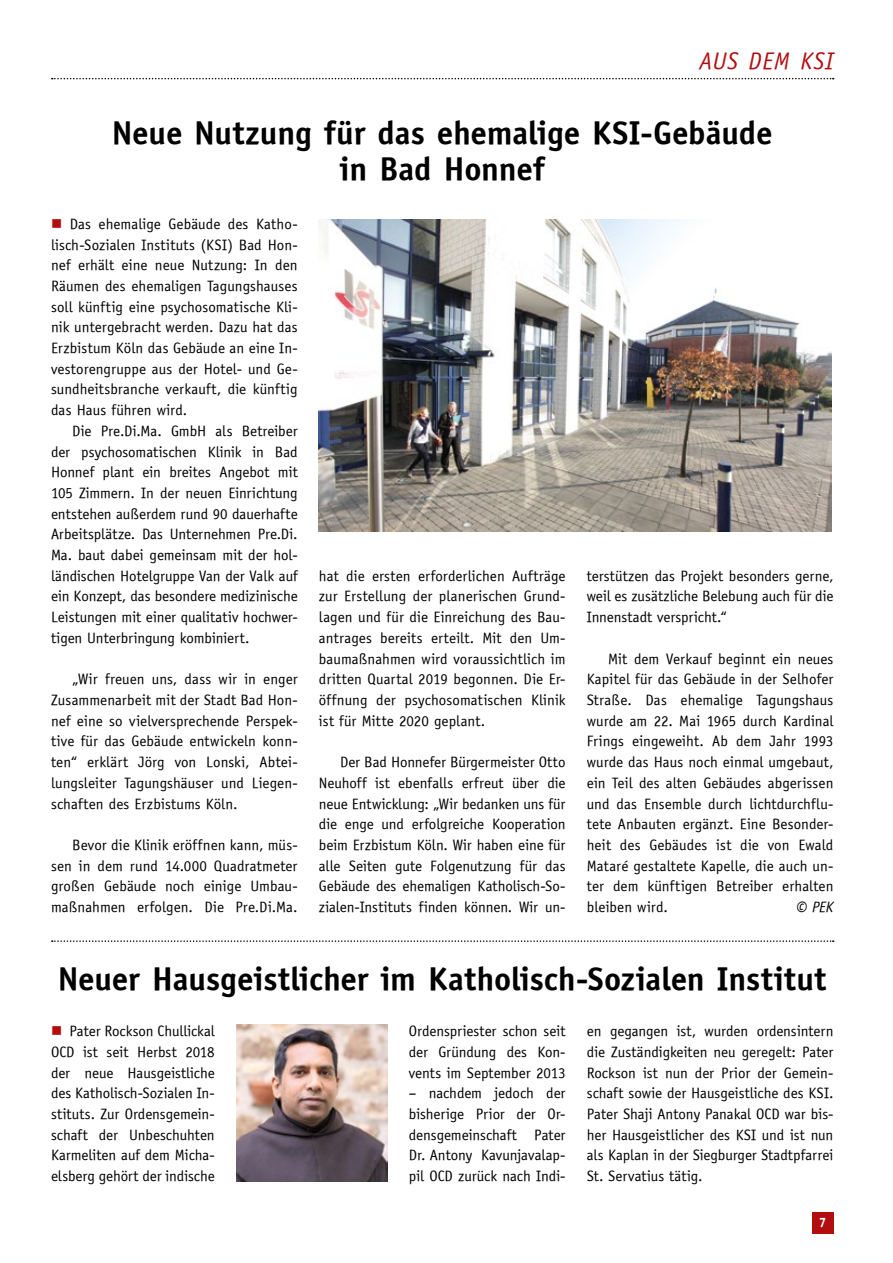
<style>
.page{position:relative;width:893px;height:1263px;background:#fff}
.page>*{position:absolute;margin:0;border:0;box-sizing:border-box;transform-origin:0 0}
.t1{font:33px/36px "Officina Sans ITCTT Bold";letter-spacing:.005em;color:#000;text-align:center}
.t2{font:italic 24px "Officina Sans ITCTT Book";letter-spacing:.035em;color:#b20e10}
.t3{font:15px/20.7px "Officina Sans ITCTT Book";color:#000;text-align:justify}
.t4{font:italic 15px "Officina Sans ITCTT Book";color:#000}
.t5{font:13.5px "Officina Sans ITCTT Bold";color:#fff}
</style>
<div class="page">
<div style="left:812px;top:1212px;width:21px;height:21px;background:#b20e10"></div>
<svg style="left:52px;top:78px;width:782px;height:1px"></svg>
<img style="left:319px;top:219px;width:512px;height:312px">
<svg style="left:52px;top:940px;width:782px;height:2px"></svg>
<img style="left:236px;top:1024px;width:152px;height:157px">
<h2 class="t2" style="left:700px;top:47px;width:135px">AUS DEM KSI</h2>
<h1 class="t1" style="left:112px;top:115px;width:661px">Neue Nutzung für das ehemalige KSI-Gebäude in Bad Honnef</h1>
<p class="t3" style="left:51px;top:213px;width:248px;text-indent:19px">Das ehemalige Gebäude des Katho&shy;lisch-Sozialen Instituts (KSI) Bad Hon&shy;nef erhält eine neue Nutzung: In den Räumen des ehemaligen Tagungshauses soll künftig eine psychosomatische Kli&shy;nik untergebracht werden. Dazu hat das Erzbistum Köln das Gebäude an eine In&shy;vestorengruppe aus der Hotel- und Ge&shy;sundheitsbranche verkauft, die künftig das Haus führen wird.</p>
<p class="t3" style="left:51px;top:420px;width:248px;text-indent:21px">Die Pre.Di.Ma. GmbH als Betreiber der psychosomatischen Klinik in Bad Honnef plant ein breites Angebot mit 105 Zimmern. In der neuen Einrichtung entstehen außerdem rund 90 dauerhafte Arbeitsplätze. Das Unternehmen Pre.Di.<br>Ma. baut dabei gemeinsam mit der hol&shy;ländischen Hotelgruppe Van der Valk auf ein Konzept, das besondere medizinische Leistungen mit einer qualitativ hochwer&shy;tigen Unterbringung kombiniert.</p>
<p class="t3" style="left:51px;top:669px;width:248px;text-indent:21px">„Wir freuen uns, dass wir in enger Zusammenarbeit mit der Stadt Bad Hon&shy;nef eine so vielversprechende Perspek&shy;tive für das Gebäude entwickeln konn&shy;ten“ erklärt Jörg von Lonski, Abtei&shy;lungsleiter Tagungshäuser und Liegen&shy;schaften des Erzbistums Köln.</p>
<p class="t3" style="left:51px;top:834px;width:248px;text-indent:21px">Bevor die Klinik eröffnen kann, müs&shy;sen in dem rund 14.000 Quadratmeter großen Gebäude noch einige Umbau&shy;maßnahmen erfolgen. Die Pre.Di.Ma.</p>
<p class="t3" style="left:319px;top:565px;width:248px">hat die ersten erforderlichen Aufträge zur Erstellung der planerischen Grund&shy;lagen und für die Einreichung des Bau&shy;antrages bereits erteilt. Mit den Um&shy;baumaßnahmen wird voraussichtlich im dritten Quartal 2019 begonnen. Die Er&shy;öffnung der psychosomatischen Klinik ist für Mitte 2020 geplant.</p>
<p class="t3" style="left:319px;top:752px;width:248px;text-indent:21px">Der Bad Honnefer Bürgermeister Otto Neuhoff ist ebenfalls erfreut über die neue Entwicklung: „Wir bedanken uns für die enge und erfolgreiche Kooperation beim Erzbistum Köln. Wir haben eine für alle Seiten gute Folgenutzung für das Gebäude des ehemaligen Katholisch-So&shy;zialen-Instituts finden können. Wir un-</p>
<p class="t3" style="left:587px;top:565px;width:248px">terstützen das Projekt besonders gerne, weil es zusätzliche Belebung auch für die Innenstadt verspricht.“</p>
<p class="t3" style="left:587px;top:648px;width:248px;text-indent:21px">Mit dem Verkauf beginnt ein neues Kapitel für das Gebäude in der Selhofer Straße. Das ehemalige Tagungshaus wurde am 22. Mai 1965 durch Kardinal Frings eingeweiht. Ab dem Jahr 1993 wurde das Haus noch einmal umgebaut, ein Teil des alten Gebäudes abgerissen und das Ensemble durch lichtdurchflu&shy;tete Anbauten ergänzt. Eine Besonder&shy;heit des Gebäudes ist die von Ewald Mataré gestaltete Kapelle, die auch un&shy;ter dem künftigen Betreiber erhalten bleiben wird.</p>
<p class="t4" style="left:796px;top:898px;width:39px">© PEK</p>
<h1 class="t1" style="left:58px;top:960px;width:770px">Neuer Hausgeistlicher im Katholisch-Sozialen Institut</h1>
<p class="t3" style="left:51px;top:1021px;width:165px;text-indent:18px">Pater Rockson Chullickal OCD ist seit Herbst 2018 der neue Hausgeistliche des Katholisch-Sozialen In&shy;stituts. Zur Ordensgemein&shy;schaft der Unbeschuhten Karmeliten auf dem Micha&shy;elsberg gehört der indische</p>
<p class="t3" style="left:409px;top:1021px;width:158px">Ordenspriester schon seit der Gründung des Kon&shy;vents im September 2013</p>
<p class="t3" style="left:587px;top:1021px;width:248px">en gegangen ist, wurden ordensintern die Zuständigkeiten neu geregelt: Pater Rockson ist nun der Prior der Gemein&shy;schaft sowie der Hausgeistliche des KSI.<br>Pater Shaji Antony Panakal OCD war bis&shy;her Hausgeistlicher des KSI und ist nun als Kaplan in der Siegburger Stadtpfarrei St. Servatius tätig.</p>
<p class="t3" style="left:409px;top:1083px;width:158px">– nachdem jedoch der bisherige Prior der Or&shy;densgemeinschaft Pater Dr. Antony Kavunjavalap&shy;pil OCD zurück nach Indi-</p>
<p class="t5" style="left:819px;top:1214px;width:9px">7</p>
</div>
